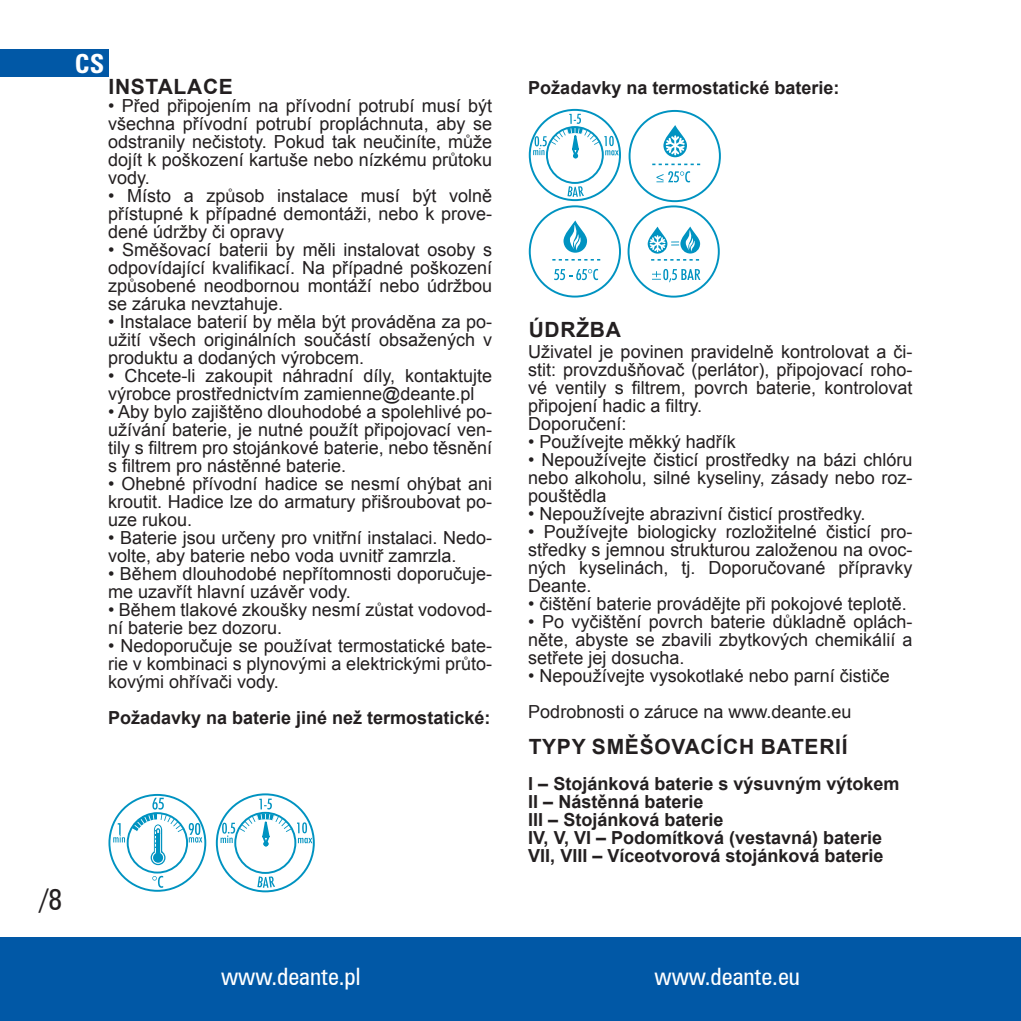
<style>
.page{position:relative;width:1021px;height:1021px;background:#fff}
.page>*{position:absolute;margin:0;border:0;box-sizing:border-box;transform-origin:0 0}
.t1{font:30px "Zurich Cn AT";color:#231f20}
.t2{font:24px "Zurich Cn AT";color:#fff}
.t3{font:700 24px "Zurich Cn PL";color:#fff}
.t4{font:700 21px "Arial";letter-spacing:.035em;color:#231f20}
.t5{font:18px/18px "Arial";color:#231f20;text-align:justify}
.t6{font:700 18px/18px "Arial";color:#231f20}
</style>
<div class="page">
<div style="left:0;top:936px;width:1020px;height:84px;background:#0158a6"></div>
<div style="left:0;top:49px;width:108px;height:28px;background:#0158a6"></div>
<div style="left:216px;top:793px;width:99px;height:99px;border:2px solid #0093c1;border-radius:50%"></div>
<div style="left:234px;top:811px;width:62px;height:62px;border:2px solid #0093c1;border-radius:50%"></div>
<svg style="left:257px;top:876px;width:18px;height:11px"></svg>
<svg style="left:220px;top:798px;width:92px;height:48px"></svg>
<div style="left:108px;top:794px;width:98px;height:97px;border:2px solid #0093c1;border-radius:50%"></div>
<div style="left:127px;top:812px;width:61px;height:61px;border:2px solid #0093c1;border-radius:50%"></div>
<svg style="left:152px;top:875px;width:11px;height:12px"></svg>
<svg style="left:131px;top:797px;width:71px;height:68px"></svg>
<svg style="left:113px;top:823px;width:12px;height:19px"></svg>
<svg style="left:563px;top:220px;width:24px;height:33px"></svg>
<svg style="left:567px;top:225px;width:15px;height:26px"></svg>
<div style="left:529px;top:205px;width:92px;height:92px;border:2px solid #0093c1;border-radius:50%"></div>
<svg style="left:552px;top:259px;width:48px;height:1px"></svg>
<div style="left:627px;top:205px;width:92px;height:92px;border:2px solid #0093c1;border-radius:50%"></div>
<svg style="left:651px;top:259px;width:48px;height:2px"></svg>
<svg style="left:680px;top:226px;width:20px;height:27px"></svg>
<svg style="left:647px;top:226px;width:48px;height:27px"></svg>
<svg style="left:554px;top:269px;width:44px;height:11px"></svg>
<svg style="left:652px;top:269px;width:48px;height:13px"></svg>
<svg style="left:533px;top:109px;width:188px;height:94px"></svg>
<h2 class="t3" style="left:75px;top:47px;width:31px">CS</h2>
<p class="t4" style="left:108px;top:72px;width:126px">INSTALACE</p>
<p class="t5" style="left:108px;top:97px;width:386px">• Před připojením na přívodní potrubí musí být všechna přívodní potrubí propláchnuta, aby se odstranily nečistoty. Pokud tak neučiníte, může dojít k poškození kartuše nebo nízkému průtoku vody.</p>
<p class="t5" style="left:108px;top:187px;width:386px">• Místo a způsob instalace musí být volně přístupné k případné demontáži, nebo k prove&shy;dené údržby či opravy</p>
<p class="t5" style="left:108px;top:241px;width:386px">• Směšovací baterii by měli instalovat osoby s odpovídající kvalifikací. Na případné poškození způsobené neodbornou montáží nebo údržbou se záruka nevztahuje.</p>
<p class="t5" style="left:108px;top:313px;width:386px">• Instalace baterií by měla být prováděna za po&shy;užití všech originálních součástí obsažených v produktu a dodaných výrobcem.</p>
<p class="t5" style="left:108px;top:367px;width:386px">• Chcete-li zakoupit náhradní díly, kontaktujte výrobce prostřednictvím zamienne@deante.pl</p>
<p class="t5" style="left:108px;top:403px;width:386px">• Aby bylo zajištěno dlouhodobé a spolehlivé po&shy;užívání baterie, je nutné použít připojovací ven&shy;tily s filtrem pro stojánkové baterie, nebo těsnění s filtrem pro nástěnné baterie.</p>
<p class="t5" style="left:108px;top:475px;width:386px">• Ohebné přívodní hadice se nesmí ohýbat ani kroutit. Hadice lze do armatury přišroubovat po&shy;uze rukou.</p>
<p class="t5" style="left:108px;top:529px;width:386px">• Baterie jsou určeny pro vnitřní instalaci. Nedo&shy;volte, aby baterie nebo voda uvnitř zamrzla.</p>
<p class="t5" style="left:108px;top:565px;width:386px">• Během dlouhodobé nepřítomnosti doporučuje&shy;me uzavřít hlavní uzávěr vody.</p>
<p class="t5" style="left:108px;top:601px;width:386px">• Během tlakové zkoušky nesmí zůstat vodovod&shy;ní baterie bez dozoru.</p>
<p class="t5" style="left:108px;top:637px;width:386px">• Nedoporučuje se používat termostatické bate&shy;rie v kombinaci s plynovými a elektrickými průto&shy;kovými ohřívači vody.</p>
<p class="t6" style="left:108px;top:709px;width:384px">Požadavky na baterie jiné než termostatické:</p>
<h1 class="t1" style="left:40px;top:881px;width:24px">/8</h1>
<p class="t6" style="left:528px;top:79px;width:313px">Požadavky na termostatické baterie:</p>
<p class="t4" style="left:528px;top:315px;width:32px">Údržba</p>
<p class="t5" style="left:528px;top:343px;width:386px;text-align:left">Uživatel je povinen pravidelně kontrolovat a či&shy;stit: provzdušňovač (perlátor), připojovací roho&shy;vé ventily s filtrem, povrch baterie, kontrolovat připojení hadic a filtry.<br>Doporučení:</p>
<p class="t5" style="left:528px;top:433px;width:209px">• Používejte měkký hadřík</p>
<p class="t5" style="left:528px;top:451px;width:386px">• Nepoužívejte čisticí prostředky na bázi chlóru nebo alkoholu, silné kyseliny, zásady nebo roz&shy;pouštědla</p>
<p class="t5" style="left:528px;top:505px;width:339px">• Nepoužívejte abrazivní čisticí prostředky.</p>
<p class="t5" style="left:528px;top:523px;width:386px">• Používejte biologicky rozložitelné čisticí pro&shy;středky s jemnou strukturou založenou na ovoc&shy;ných kyselinách, tj. Doporučované přípravky Deante.</p>
<p class="t5" style="left:528px;top:595px;width:380px">• čištění baterie provádějte při pokojové teplotě.</p>
<p class="t5" style="left:528px;top:613px;width:386px">• Po vyčištění povrch baterie důkladně oplách&shy;něte, abyste se zbavili zbytkových chemikálií a setřete jej dosucha.</p>
<p class="t5" style="left:528px;top:658px;width:363px;line-height:36px">• Nepoužívejte vysokotlaké nebo parní čističe<br>Podrobnosti o záruce na www.deante.eu</p>
<p class="t4" style="left:528px;top:732px;width:320px">TYPY SMĚŠOVACÍCH BATERIÍ</p>
<p class="t6" style="left:528px;top:775px;width:373px">I – Stojánková baterie s výsuvným výtokem II – Nástěnná baterie<br>III – Stojánková baterie<br>IV, V, VI – Podomítková (vestavná) baterie VII, VIII – Víceotvorová stojánková baterie</p>
<h2 class="t2" style="left:221px;top:962px;width:141px">www.deante.pl</h2>
<h2 class="t2" style="left:654px;top:962px;width:147px">www.deante.eu</h2>
</div>
